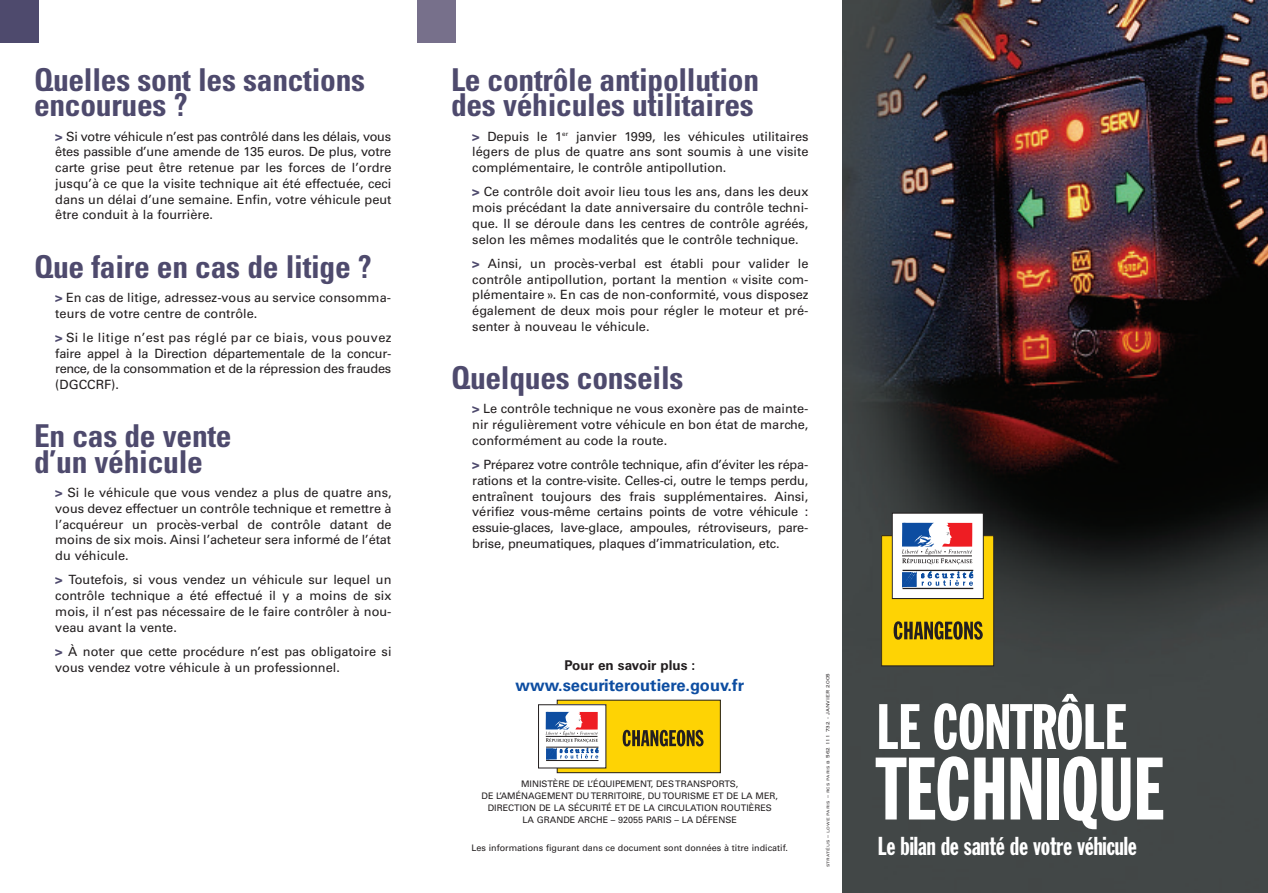
<style>
.page{position:relative;width:1268px;height:893px;background:#fff}
.page>*{position:absolute;margin:0;border:0;box-sizing:border-box;transform-origin:0 0}
.t1{font:87px "Franklin Gothic Extra Cond";letter-spacing:-.005em;color:#fff}
.t2{font:63px "Franklin Gothic Extra Cond";letter-spacing:-.01em;color:#fff}
.t3{font:700 condensed 31.5px/25.5px "Univers";letter-spacing:-.01em;color:#4e4a6d}
.t4{font:25.5px "Franklin Gothic Extra Cond";letter-spacing:-.01em;color:#fff}
.t5{font:700 16.5px "Univers";color:#0d4da1}
.t6{font:700 13.5px "Univers";color:#231f20}
.t7{font:12.75px/15.8px "Univers";color:#231f20;text-align:justify}
.t8{font:9px/12px "Univers";color:#231f20;text-align:center}
.t9{font:6px "Copperplate Thirty Two BC";color:#231f20}
.s1{font-weight:700;color:#4e4a6d}
</style>
<div class="page">
<div style="left:0;top:0;width:38px;height:43px;background:#4e4a6d"></div>
<div style="left:417px;top:0;width:38px;height:43px;background:#77708b"></div>
<img style="left:842px;top:0;width:425px;height:893px">
<div style="left:881px;top:536px;width:112px;height:130px;background:#fed304"></div>
<div style="left:881px;top:535px;width:112px;height:131px;border:1px solid #231f20"></div>
<div style="left:892px;top:513px;width:91px;height:86px;background:#fff"></div>
<div style="left:891px;top:513px;width:92px;height:86px;border:1px solid #231f20"></div>
<svg style="left:902px;top:523px;width:70px;height:41px"></svg>
<svg style="left:902px;top:572px;width:70px;height:16px"></svg>
<hr style="left:902px;top:570px;width:71px;height:1px;background:#231f20">
<hr style="left:902px;top:588px;width:71px;height:1px;background:#231f20">
<svg style="left:893px;top:621px;width:89px;height:19px"></svg>
<div style="left:557px;top:700px;width:163px;height:73px;background:#fed304"></div>
<div style="left:557px;top:700px;width:163px;height:73px;border:1px solid #231f20"></div>
<div style="left:538px;top:705px;width:67px;height:63px;background:#fff"></div>
<div style="left:538px;top:704px;width:68px;height:64px;border:1px solid #231f20"></div>
<svg style="left:545px;top:712px;width:53px;height:48px"></svg>
<hr style="left:546px;top:747px;width:52px;height:1px;background:#231f20">
<hr style="left:546px;top:760px;width:52px;height:1px;background:#231f20">
<svg style="left:622px;top:730px;width:81px;height:16px"></svg>
<h3 class="t3" style="left:34px;top:69px;width:332px">Quelles sont les sanctions encourues ?</h3>
<p class="t7" style="left:55px;top:129px;width:338px"><span class="s1">&gt;</span> Si votre véhicule n’est pas contrôlé dans les délais, vous êtes passible d’une amende de 135 euros. De plus, votre carte grise peut être retenue par les forces de l’ordre jusqu’à ce que la visite technique ait été effectuée, ceci dans un délai d’une semaine. Enfin, votre véhicule peut être conduit à la fourrière.</p>
<h3 class="t3" style="left:34px;top:256px;width:339px">Que faire en cas de litige ?</h3>
<p class="t7" style="left:55px;top:291px;width:337px"><span class="s1">&gt;</span> En cas de litige, adressez-vous au service consomma&shy;teurs de votre centre de contrôle.</p>
<p class="t7" style="left:55px;top:331px;width:337px"><span class="s1">&gt;</span> Si le litige n’est pas réglé par ce biais, vous pouvez faire appel à la Direction départementale de la concur&shy;rence, de la consommation et de la répression des fraudes (DGCCRF).</p>
<h3 class="t3" style="left:34px;top:426px;width:199px">En cas de vente d’un véhicule</h3>
<p class="t7" style="left:55px;top:486px;width:338px"><span class="s1">&gt;</span> Si le véhicule que vous vendez a plus de quatre ans, vous devez effectuer un contrôle technique et remettre à l’acquéreur un procès-verbal de contrôle datant de moins de six mois. Ainsi l’acheteur sera informé de l’état du véhicule.</p>
<p class="t7" style="left:55px;top:573px;width:337px"><span class="s1">&gt;</span> Toutefois, si vous vendez un véhicule sur lequel un contrôle technique a été effectué il y a moins de six mois, il n’est pas nécessaire de le faire contrôler à nou&shy;veau avant la vente.</p>
<p class="t7" style="left:55px;top:645px;width:338px"><span class="s1">&gt;</span> À noter que cette procédure n’est pas obligatoire si vous vendez votre véhicule à un professionnel.</p>
<h3 class="t3" style="left:451px;top:69px;width:309px">Le contrôle antipollution des véhicules utilitaires</h3>
<p class="t7" style="left:472px;top:129px;width:337px"><span class="s1">&gt;</span> Depuis le 1<sup>er</sup> janvier 1999, les véhicules utilitaires légers de plus de quatre ans sont soumis à une visite complémentaire, le contrôle antipollution.</p>
<p class="t7" style="left:472px;top:185px;width:337px"><span class="s1">&gt;</span> Ce contrôle doit avoir lieu tous les ans, dans les deux mois précédant la date anniversaire du contrôle techni&shy;que. Il se déroule dans les centres de contrôle agréés, selon les mêmes modalités que le contrôle technique.</p>
<p class="t7" style="left:472px;top:257px;width:338px"><span class="s1">&gt;</span> Ainsi, un procès-verbal est établi pour valider le contrôle antipollution, portant la mention « visite com&shy;plémentaire ». En cas de non-conformité, vous disposez également de deux mois pour régler le moteur et pré&shy;senter à nouveau le véhicule.</p>
<h3 class="t3" style="left:451px;top:368px;width:234px">Quelques conseils</h3>
<p class="t7" style="left:472px;top:402px;width:338px"><span class="s1">&gt;</span> Le contrôle technique ne vous exonère pas de mainte&shy;nir régulièrement votre véhicule en bon état de marche, conformément au code la route.</p>
<p class="t7" style="left:472px;top:458px;width:337px"><span class="s1">&gt;</span> Préparez votre contrôle technique, afin d’éviter les répa&shy;rations et la contre-visite. Celles-ci, outre le temps perdu, entraînent toujours des frais supplémentaires. Ainsi, vérifiez vous-même certains points de votre véhicule : essuie-glaces, lave-glace, ampoules, rétroviseurs, pare&shy;brise, pneumatiques, plaques d’immatriculation, etc.</p>
<p class="t6" style="left:564px;top:661px;width:132px">Pour en savoir plus :</p>
<p class="t5" style="left:515px;top:679px;width:230px">www.securiteroutiere.gouv.fr</p>
<p class="t8" style="left:481px;top:779px;width:298px">MINISTÈRE DE L’ÉQUIPEMENT, DES TRANSPORTS,<br>DE L’AMÉNAGEMENT DU TERRITOIRE, DU TOURISME ET DE LA MER, DIRECTION DE LA SÉCURITÉ ET DE LA CIRCULATION ROUTIÈRES LA GRANDE ARCHE – 92055 PARIS – LA DÉFENSE</p>
<p class="t8" style="left:471px;top:843px;width:318px">Les informations figurant dans ce document sont données à titre indicatif.</p>
<p class="t9" style="left:823px;top:867px;width:196px;rotate:-90deg">stratéus – lowe paris – rcs paris b 562 111 732 - JANVIER 2005</p>
<h2 class="t2" style="left:876px;top:704px;width:252px">LE CONTRÔLE</h2>
<h1 class="t1" style="left:876px;top:757px;width:289px">TECHNIQUE</h1>
<h3 class="t4" style="left:877px;top:836px;width:260px">Le bilan de santé de votre véhicule</h3>
</div>
